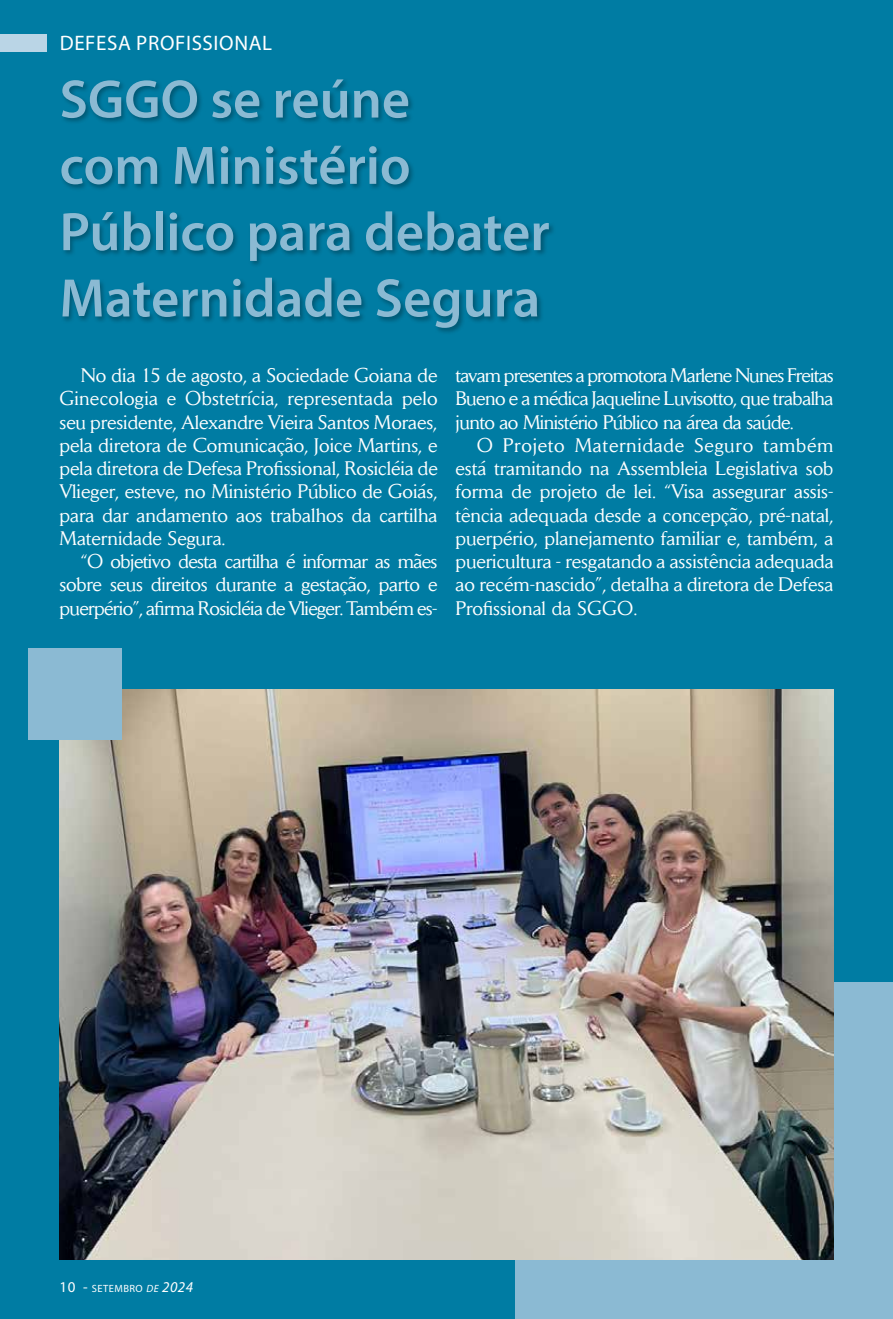
<style>
.page{position:relative;width:893px;height:1319px;background:#fff}
.page>*{position:absolute;margin:0;border:0;box-sizing:border-box;transform-origin:0 0}
.t1{font:600 54.6px/66.3px "Myriad Pro";color:#8bbad3}
.t2{font:21px "Myriad Pro";letter-spacing:.03em;color:#fff}
.t3{font:19.5px/23.2px "Daily News";letter-spacing:-.005em;color:#fff;text-align:justify}
.t4{font:10.5px "Myriad Pro";letter-spacing:.045em;color:#fff}
.s1{font-size:15px}
.s2{font-style:italic}
.s3{font-style:italic;font-size:15px}
</style>
<div class="page">
<div style="left:0;top:0;width:893px;height:1318px;background:#007ca3"></div>
<div style="left:0;top:34px;width:47px;height:17px;background:#bad5e6"></div>
<div style="left:60px;top:78px;width:497px;height:257px;background:#000;opacity:.3"></div>
<div style="left:515px;top:982px;width:378px;height:336px;background:#8bbad3"></div>
<img style="left:60px;top:689px;width:773px;height:570px">
<div style="left:28px;top:648px;width:94px;height:92px;background:#8bbad3"></div>
<p class="t2" style="left:60px;top:30px;width:214px">DEFESA PROFISSIONAL</p>
<h1 class="t1" style="left:60px;top:65px;width:492px">SGGO se reúne<br>com Ministério<br>Público para debater<br>Maternidade Segura</h1>
<p class="t3" style="left:60px;top:363px;width:380px;text-indent:21px">No dia 15 de agosto, a Sociedade Goiana de Ginecologia e Obstetrícia, representada pelo seu presidente, Alexandre Vieira Santos Moraes, pela diretora de Comunicação, Joice Martins, e pela diretora de Defesa Profissional, Rosicléia de Vlieger, esteve, no Ministério Público de Goiás, para dar andamento aos trabalhos da cartilha Maternidade Segura.</p>
<p class="t3" style="left:60px;top:549px;width:379px;text-indent:21px">“O objetivo desta cartilha é informar as mães sobre seus direitos durante a gestação, parto e puerpério”, afirma Rosicléia de Vlieger. Também es-</p>
<p class="t3" style="left:455px;top:363px;width:380px">tavam presentes a promotora Marlene Nunes Freitas Bueno e a médica Jaqueline Luvisotto, que trabalha junto ao Ministério Público na área da saúde.</p>
<p class="t3" style="left:455px;top:433px;width:380px;text-indent:21px">O Projeto Maternidade Seguro também está tramitando na Assembleia Legislativa sob forma de projeto de lei. “Visa assegurar assis&shy;tência adequada desde a concepção, pré-natal, puerpério, planejamento familiar e, também, a puericultura - resgatando a assistência adequada ao recém-nascido”, detalha a diretora de Defesa Profissional da SGGO.</p>
<p class="t4" style="left:60px;top:1281px;width:135px"><span class="s1">10 -</span> SETEMBRO <span class="s2">de</span> <span class="s3">2024</span></p>
</div>
